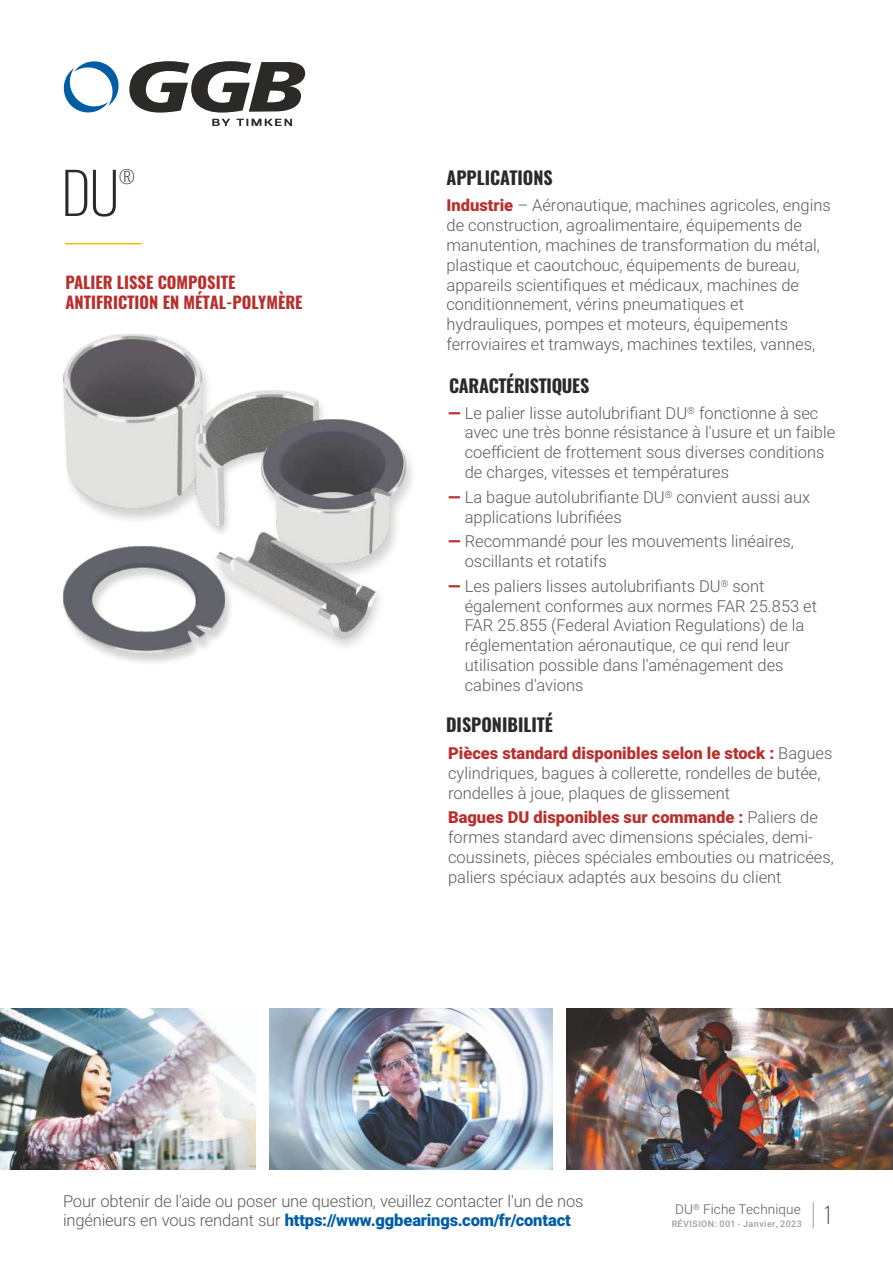
<style>
.page{position:relative;width:893px;height:1263px;background:#fff}
.page>*{position:absolute;margin:0;border:0;box-sizing:border-box;transform-origin:0 0}
.t1{font:200 57px "Oswald";color:#2b2a29}
.t2{font:200 22.5px "Oswald";color:#5b5b5b}
.t3{font:700 18px "Oswald";color:#2b2a29}
.t4{font:200 18px "Oswald";color:#2b2a29}
.t5{font:300 16.5px/19.8px "Roboto";color:#5b5b5b}
.t6{font:700 16.5px/19.5px "Oswald";color:#b92f2c}
.t7{font:300 13.5px "Roboto";letter-spacing:.01em;color:#5b5b5b}
.t8{font:300 9.75px "Roboto";color:#5b5b5b}
.t9{font:500 9px "Roboto";letter-spacing:.05em;color:#9d9e9e}
.t10{font:300 8.25px "Roboto";color:#5b5b5b}
.s1{font-weight:900;color:#b92f2c}
.s2{font-weight:900;color:#005da4}
</style>
<div class="page">
<img style="left:0;top:1008px;width:256px;height:161px">
<img style="left:269px;top:1008px;width:284px;height:161px">
<img style="left:566px;top:1008px;width:327px;height:161px">
<svg style="left:813px;top:1202px;width:1px;height:26px"></svg>
<hr style="left:65px;top:243px;width:76px;height:1px;background:#fab909">
<img style="left:64px;top:546px;width:139px;height:107px">
<img style="left:63px;top:366px;width:145px;height:154px">
<img style="left:64px;top:334px;width:137px;height:175px">
<img style="left:186px;top:385px;width:137px;height:135px">
<img style="left:195px;top:391px;width:124px;height:131px">
<img style="left:251px;top:413px;width:162px;height:109px">
<img style="left:261px;top:419px;width:145px;height:112px">
<img style="left:203px;top:522px;width:193px;height:128px">
<img style="left:216px;top:532px;width:161px;height:107px">
<svg style="left:212px;top:119px;width:80px;height:7px"></svg>
<svg style="left:63px;top:61px;width:56px;height:52px"></svg>
<svg style="left:129px;top:61px;width:176px;height:52px"></svg>
<p class="t4" style="left:119px;top:164px;width:17px">®</p>
<h1 class="t1" style="left:61px;top:154px;width:60px">DU</h1>
<p class="t6" style="left:65px;top:273px;width:239px">PALIER LISSE COMPOSITE<br>ANTIFRICTION EN MÉTAL-POLYMÈRE</p>
<p class="t3" style="left:446px;top:165px;width:108px">APPLICATIONS</p>
<p class="t5" style="left:446px;top:197px;width:386px"><span class="s1">Industrie</span> – Aéronautique, machines agricoles, engins de construction, agroalimentaire, équipements de manutention, machines de transformation du métal, plastique et caoutchouc, équipements de bureau, appareils scientifiques et médicaux, machines de conditionnement, vérins pneumatiques et hydrauliques, pompes et moteurs, équipements ferroviaires et tramways, machines textiles, vannes,</p>
<p class="t3" style="left:449px;top:373px;width:142px">CARACTÉRISTIQUES</p>
<p class="t5" style="left:448px;top:404px;width:372px"><span class="s1">—</span> Le palier lisse autolubrifiant DU fonctionne à sec</p>
<p class="t8" style="left:687px;top:406px;width:9px">®</p>
<p class="t5" style="left:465px;top:424px;width:372px">avec une très bonne résistance à l'usure et un faible coefficient de frottement sous diverses conditions de charges, vitesses et températures</p>
<p class="t5" style="left:448px;top:489px;width:364px"><span class="s1">—</span> La bague autolubrifiante DU convient aussi aux</p>
<p class="t8" style="left:665px;top:490px;width:9px">®</p>
<p class="t5" style="left:465px;top:508px;width:158px">applications lubrifiées</p>
<p class="t5" style="left:465px;top:533px;width:331px;text-indent:-17px"><span class="s1">—</span> Recommandé pour les mouvements linéaires, oscillants et rotatifs</p>
<p class="t5" style="left:448px;top:578px;width:318px"><span class="s1">—</span> Les paliers lisses autolubrifiants DU sont</p>
<p class="t8" style="left:721px;top:580px;width:9px">®</p>
<p class="t5" style="left:465px;top:598px;width:354px">également conformes aux normes FAR 25.853 et FAR 25.855 (Federal Aviation Regulations) de la réglementation aéronautique, ce qui rend leur utilisation possible dans l'aménagement des cabines d'avions</p>
<p class="t3" style="left:446px;top:713px;width:108px">DISPONIBILITÉ</p>
<p class="t5" style="left:448px;top:745px;width:386px"><span class="s1">Pièces standard disponibles selon le stock :</span> Bagues cylindriques, bagues à collerette, rondelles de butée, rondelles à joue, plaques de glissement</p>
<p class="t5" style="left:448px;top:809px;width:387px"><span class="s1">Bagues DU disponibles sur commande :</span> Paliers de formes standard avec dimensions spéciales, demi&shy;coussinets, pièces spéciales embouties ou matricées, paliers spéciaux adaptés aux besoins du client</p>
<p class="t5" style="left:63px;top:1193px;width:522px">Pour obtenir de l'aide ou poser une question, veuillez contacter l'un de nos ingénieurs en vous rendant sur <span class="s2">https://www.ggbearings.com/fr/contact</span></p>
<p class="t10" style="left:693px;top:1204px;width:8px">®</p>
<p class="t7" style="left:675px;top:1204px;width:127px">DU Fiche Technique</p>
<p class="t9" style="left:672px;top:1220px;width:132px">RÉVISION: 001 - Janvier, 2023</p>
<h2 class="t2" style="left:823px;top:1200px;width:11px">1</h2>
</div>
